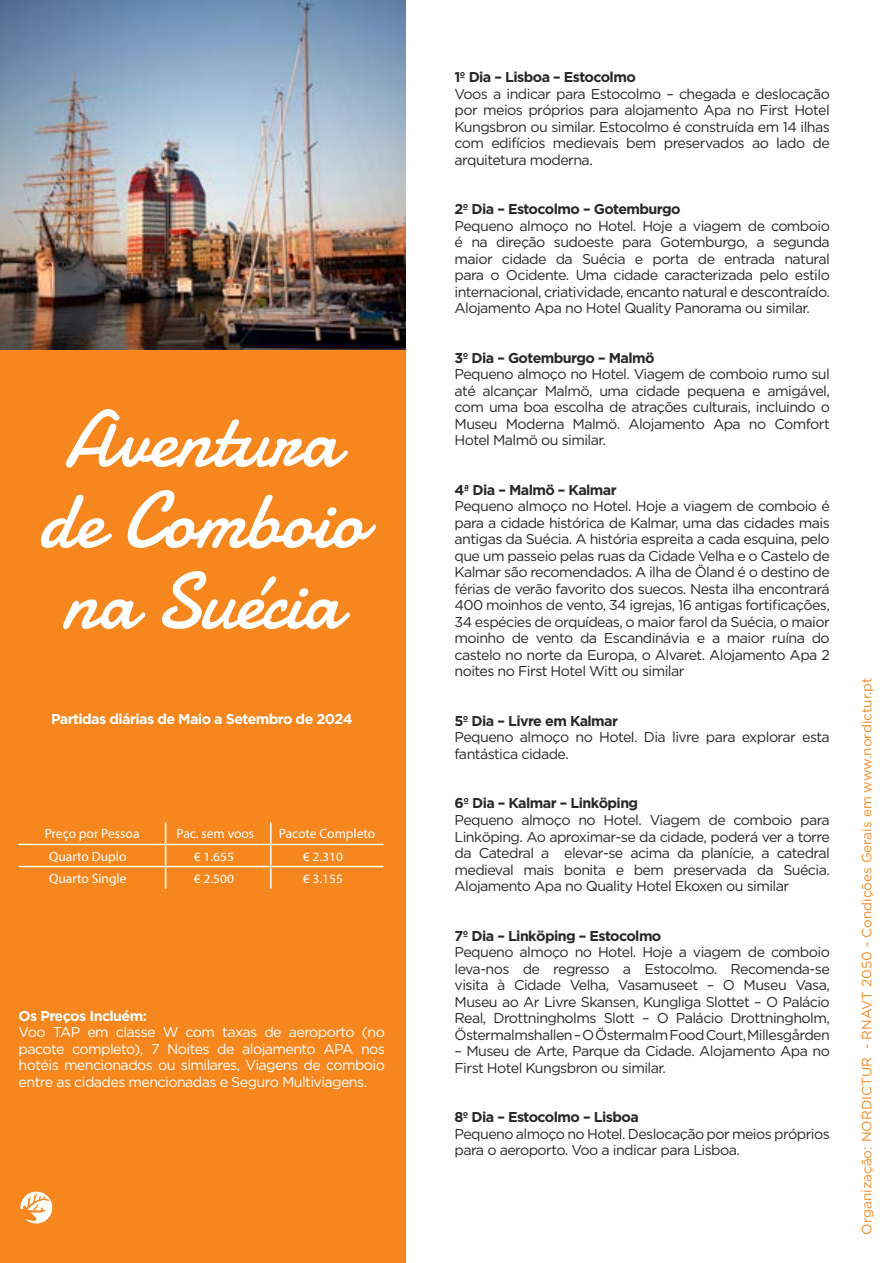
<style>
.page{position:relative;width:893px;height:1263px;background:#fff}
.page>*{position:absolute;margin:0;border:0;box-sizing:border-box;transform-origin:0 0}
.t1{font:81px/81px "Damion";letter-spacing:-.005em;color:#fff;text-align:center}
.t2{font:14.25px/16.5px "Gotham HTF";letter-spacing:-.04em;color:#292829;text-align:justify}
.t3{font:700 14.25px "Gotham HTF";letter-spacing:-.04em;color:#292829}
.t4{font:14.25px/16.5px "Gotham HTF";letter-spacing:-.04em;color:#fff;text-align:justify}
.t5{font:700 14.25px "Gotham HTF";letter-spacing:-.04em;color:#fff}
.t6{font:13.5px "Gotham";color:#f68a24}
.t7{font:13.5px "Myriad Pro";color:#fff}
.t8{font:12.75px "Myriad Pro";color:#fff;scale:1.06 1}
</style>
<div class="page">
<div style="left:0;top:1px;width:405px;height:1262px;background:#f6871f"></div>
<img style="left:0;top:0;width:405px;height:349px">
<svg style="left:20px;top:1191px;width:32px;height:32px"></svg>
<hr style="left:166px;top:844px;width:105px;height:1px;background:#fff">
<hr style="left:166px;top:866px;width:105px;height:1px;background:#fff">
<hr style="left:271px;top:844px;width:112px;height:1px;background:#fff">
<hr style="left:271px;top:866px;width:112px;height:1px;background:#fff">
<hr style="left:19px;top:844px;width:147px;height:1px;background:#fff">
<hr style="left:19px;top:866px;width:147px;height:1px;background:#fff">
<svg style="left:165px;top:822px;width:1px;height:67px"></svg>
<svg style="left:270px;top:822px;width:1px;height:67px"></svg>
<h1 class="t1" style="left:39px;top:399px;width:327px">Aventura de Comboio na Suécia</h1>
<p class="t5" style="left:51px;top:711px;width:303px">Partidas diárias de Maio a Setembro de 2024</p>
<p class="t7" style="left:45px;top:826px;width:96px">Preço por Pessoa</p>
<p class="t7" style="left:177px;top:826px;width:79px">Pac. sem voos</p>
<p class="t7" style="left:279px;top:826px;width:98px">Pacote Completo</p>
<p class="t7" style="left:49px;top:848px;width:79px">Quarto Duplo</p>
<p class="t8" style="left:194px;top:848px;width:40px">€ 1.655</p>
<p class="t8" style="left:303px;top:848px;width:40px">€ 2.310</p>
<p class="t7" style="left:49px;top:870px;width:79px">Quarto Single</p>
<p class="t8" style="left:194px;top:870px;width:40px">€ 2.500</p>
<p class="t8" style="left:303px;top:870px;width:40px">€ 3.155</p>
<p class="t5" style="left:19px;top:1007px;width:130px">Os Preços Incluém:</p>
<p class="t4" style="left:19px;top:1024px;width:368px">Voo TAP em classe W com taxas de aeroporto (no pacote completo), 7 Noites de alojamento APA nos hotéis mencionados ou similares, Viagens de comboio entre as cidades mencionadas e Seguro Multiviagens.</p>
<p class="t3" style="left:454px;top:69px;width:183px">1º Dia – Lisboa – Estocolmo</p>
<p class="t2" style="left:454px;top:85px;width:377px">Voos a indicar para Estocolmo – chegada e deslocação por meios próprios para alojamento Apa no First Hotel Kungsbron ou similar. Estocolmo é construída em 14 ilhas com edifícios medievais bem preservados ao lado de arquitetura moderna.</p>
<p class="t3" style="left:454px;top:201px;width:228px">2º Dia – Estocolmo – Gotemburgo</p>
<p class="t2" style="left:454px;top:217px;width:377px">Pequeno almoço no Hotel. Hoje a viagem de comboio é na direção sudoeste para Gotemburgo, a segunda maior cidade da Suécia e porta de entrada natural para o Ocidente. Uma cidade caracterizada pelo estilo internacional, criatividade, encanto natural e descontraído.<br>Alojamento Apa no Hotel Quality Panorama ou similar.</p>
<p class="t3" style="left:454px;top:350px;width:201px">3º Dia – Gotemburgo – Malmö</p>
<p class="t2" style="left:454px;top:366px;width:377px">Pequeno almoço no Hotel. Viagem de comboio rumo sul até alcançar Malmö, uma cidade pequena e amigável, com uma boa escolha de atrações culturais, incluindo o Museu Moderna Malmö. Alojamento Apa no Comfort Hotel Malmö ou similar.</p>
<p class="t3" style="left:454px;top:482px;width:164px">4ª Dia – Malmö – Kalmar</p>
<p class="t2" style="left:454px;top:498px;width:377px">Pequeno almoço no Hotel. Hoje a viagem de comboio é para a cidade histórica de Kalmar, uma das cidades mais antigas da Suécia. A história espreita a cada esquina, pelo que um passeio pelas ruas da Cidade Velha e o Castelo de Kalmar são recomendados. A ilha de Öland é o destino de férias de verão favorito dos suecos. Nesta ilha encontrará 400 moinhos de vento, 34 igrejas, 16 antigas fortificações, 34 espécies de orquídeas, o maior farol da Suécia, o maior moinho de vento da Escandinávia e a maior ruína do castelo no norte da Europa, o Alvaret. Alojamento Apa 2 noites no First Hotel Witt ou similar</p>
<p class="t3" style="left:454px;top:713px;width:165px">5º Dia – Livre em Kalmar</p>
<p class="t2" style="left:454px;top:729px;width:377px">Pequeno almoço no Hotel. Dia livre para explorar esta fantástica cidade.</p>
<p class="t3" style="left:454px;top:795px;width:185px">6º Dia – Kalmar – Linköping</p>
<p class="t2" style="left:454px;top:811px;width:377px">Pequeno almoço no Hotel. Viagem de comboio para Linköping. Ao aproximar-se da cidade, poderá ver a torre da Catedral a elevar-se acima da planície, a catedral medieval mais bonita e bem preservada da Suécia.<br>Alojamento Apa no Quality Hotel Ekoxen ou similar</p>
<p class="t3" style="left:454px;top:927px;width:208px">7º Dia – Linköping – Estocolmo</p>
<p class="t2" style="left:454px;top:943px;width:377px">Pequeno almoço no Hotel. Hoje a viagem de comboio leva-nos de regresso a Estocolmo. Recomenda-se visita à Cidade Velha, Vasamuseet – O Museu Vasa, Museu ao Ar Livre Skansen, Kungliga Slottet – O Palácio Real, Drottningholms Slott – O Palácio Drottningholm, Östermalmshallen – O Östermalm Food Court, Millesgården</p>
<p class="t2" style="left:454px;top:1042px;width:377px">– Museu de Arte, Parque da Cidade. Alojamento Apa no<br>First Hotel Kungsbron ou similar.</p>
<p class="t3" style="left:454px;top:1109px;width:186px">8º Dia – Estocolmo – Lisboa</p>
<p class="t2" style="left:454px;top:1125px;width:377px">Pequeno almoço no Hotel. Deslocação por meios próprios para o aeroporto. Voo a indicar para Lisboa.</p>
<p class="t6" style="left:858px;top:1235px;width:559px;rotate:-90deg">Organização: NORDICTUR - RNAVT 2050 - Condições Gerais em www.nordictur.pt</p>
</div>
